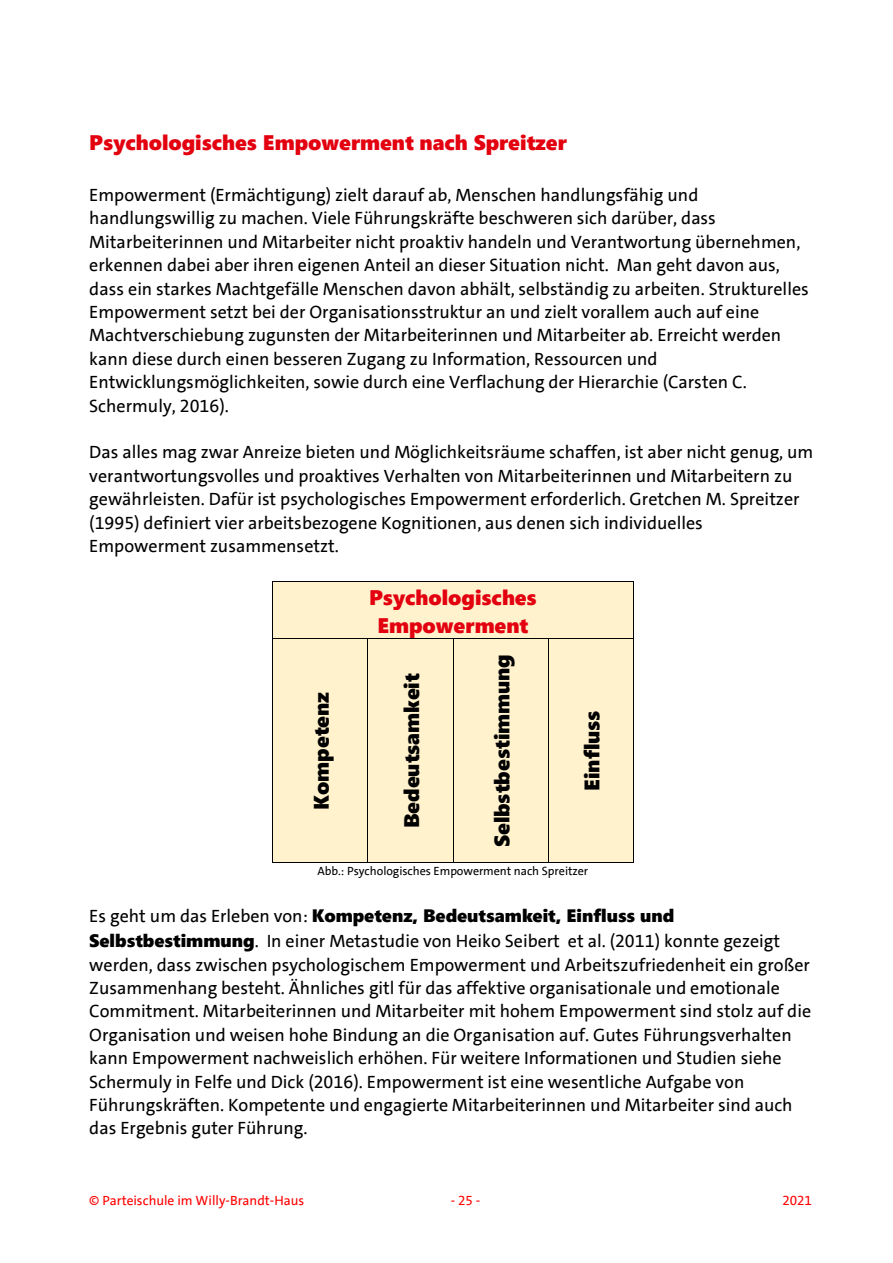
<style>
.page{position:relative;width:893px;height:1263px;background:#fff}
.page>*{position:absolute;margin:0;border:0;box-sizing:border-box;transform-origin:0 0}
.t1{font:21px "Segoe UI Black";color:#e3000f}
.t2{font:21px "Segoe UI Black";color:#000}
.t3{font:18px/23.4px "SPD The Sans";color:#000}
.t4{font:13.5px "SPD The Sans";color:#f00}
.t5{font:12px "SPD The Sans";color:#000}
.s1{font-family:"Segoe UI Black"}
</style>
<div class="page">
<div style="left:273px;top:582px;width:360px;height:56px;background:#fff2cc"></div>
<hr style="left:273px;top:581px;width:360px;height:1px;background:#000">
<hr style="left:272px;top:582px;width:1px;height:56px;background:#000">
<hr style="left:633px;top:582px;width:1px;height:56px;background:#000">
<div style="left:273px;top:639px;width:94px;height:223px;background:#fff2cc"></div>
<div style="left:368px;top:639px;width:85px;height:223px;background:#fff2cc"></div>
<div style="left:453px;top:639px;width:95px;height:223px;background:#fff2cc"></div>
<div style="left:549px;top:639px;width:84px;height:223px;background:#fff2cc"></div>
<hr style="left:273px;top:638px;width:94px;height:1px;background:#000">
<hr style="left:368px;top:638px;width:85px;height:1px;background:#000">
<hr style="left:453px;top:638px;width:95px;height:1px;background:#000">
<hr style="left:549px;top:638px;width:84px;height:1px;background:#000">
<hr style="left:272px;top:639px;width:1px;height:223px;background:#000">
<hr style="left:273px;top:862px;width:94px;height:1px;background:#000">
<hr style="left:367px;top:639px;width:1px;height:223px;background:#000">
<hr style="left:368px;top:862px;width:85px;height:1px;background:#000">
<hr style="left:453px;top:639px;width:1px;height:223px;background:#000">
<hr style="left:453px;top:862px;width:95px;height:1px;background:#000">
<hr style="left:548px;top:639px;width:1px;height:223px;background:#000">
<hr style="left:549px;top:862px;width:84px;height:1px;background:#000">
<hr style="left:633px;top:639px;width:1px;height:223px;background:#000">
<p class="t1" style="left:89px;top:128px;width:479px">Psychologisches Empowerment nach Spreitzer</p>
<p class="t3" style="left:89px;top:183px;width:721px">Empowerment (Ermächtigung) zielt darauf ab, Menschen handlungsfähig und handlungswillig zu machen. Viele Führungskräfte beschweren sich darüber, dass Mitarbeiterinnen und Mitarbeiter nicht proaktiv handeln und Verantwortung übernehmen, erkennen dabei aber ihren eigenen Anteil an dieser Situation nicht. Man geht davon aus, dass ein starkes Machtgefälle Menschen davon abhält, selbständig zu arbeiten. Strukturelles Empowerment setzt bei der Organisationsstruktur an und zielt vorallem auch auf eine Machtverschiebung zugunsten der Mitarbeiterinnen und Mitarbeiter ab. Erreicht werden kann diese durch einen besseren Zugang zu Information, Ressourcen und Entwicklungsmöglichkeiten, sowie durch eine Verflachung der Hierarchie (Carsten C.<br>Schermuly, 2016).</p>
<p class="t3" style="left:89px;top:441px;width:726px">Das alles mag zwar Anreize bieten und Möglichkeitsräume schaffen, ist aber nicht genug, um verantwortungsvolles und proaktives Verhalten von Mitarbeiterinnen und Mitarbeitern zu gewährleisten. Dafür ist psychologisches Empowerment erforderlich. Gretchen M. Spreitzer (1995) definiert vier arbeitsbezogene Kognitionen, aus denen sich individuelles Empowerment zusammensetzt.</p>
<p class="t1" style="left:369px;top:582px;width:169px">Psychologisches</p>
<p class="t1" style="left:377px;top:610px;width:152px">Empowerment</p>
<p class="t2" style="left:306px;top:809px;width:119px;rotate:-90deg">Kompetenz</p>
<p class="t2" style="left:396px;top:828px;width:156px;rotate:-90deg">Bedeutsamkeit</p>
<p class="t2" style="left:487px;top:847px;width:194px;rotate:-90deg">Selbstbestimmung</p>
<p class="t2" style="left:577px;top:791px;width:82px;rotate:-90deg">Einfluss</p>
<p class="t5" style="left:318px;top:863px;width:272px">Abb.: Psychologisches Empowerment nach Spreitzer</p>
<p class="t3" style="left:89px;top:903px;width:692px;line-height:25.5px">Es geht um das Erleben von: <span class="s1">Kompetenz, Bedeutsamkeit, Einfluss und<br>Selbstbestimmung</span>. In einer Metastudie von Heiko Seibert et al. (2011) konnte gezeigt</p>
<p class="t3" style="left:89px;top:953px;width:723px">werden, dass zwischen psychologischem Empowerment und Arbeitszufriedenheit ein großer Zusammenhang besteht. Ähnliches gitl für das affektive organisationale und emotionale Commitment. Mitarbeiterinnen und Mitarbeiter mit hohem Empowerment sind stolz auf die Organisation und weisen hohe Bindung an die Organisation auf. Gutes Führungsverhalten kann Empowerment nachweislich erhöhen. Für weitere Informationen und Studien siehe Schermuly in Felfe und Dick (2016). Empowerment ist eine wesentliche Aufgabe von Führungskräften. Kompetente und engagierte Mitarbeiterinnen und Mitarbeiter sind auch das Ergebnis guter Führung.</p>
<p class="t4" style="left:89px;top:1192px;width:217px">© Parteischule im Willy-Brandt-Haus</p>
<p class="t4" style="left:451px;top:1192px;width:31px">-25-</p>
<p class="t4" style="left:782px;top:1192px;width:31px">2021</p>
</div>
